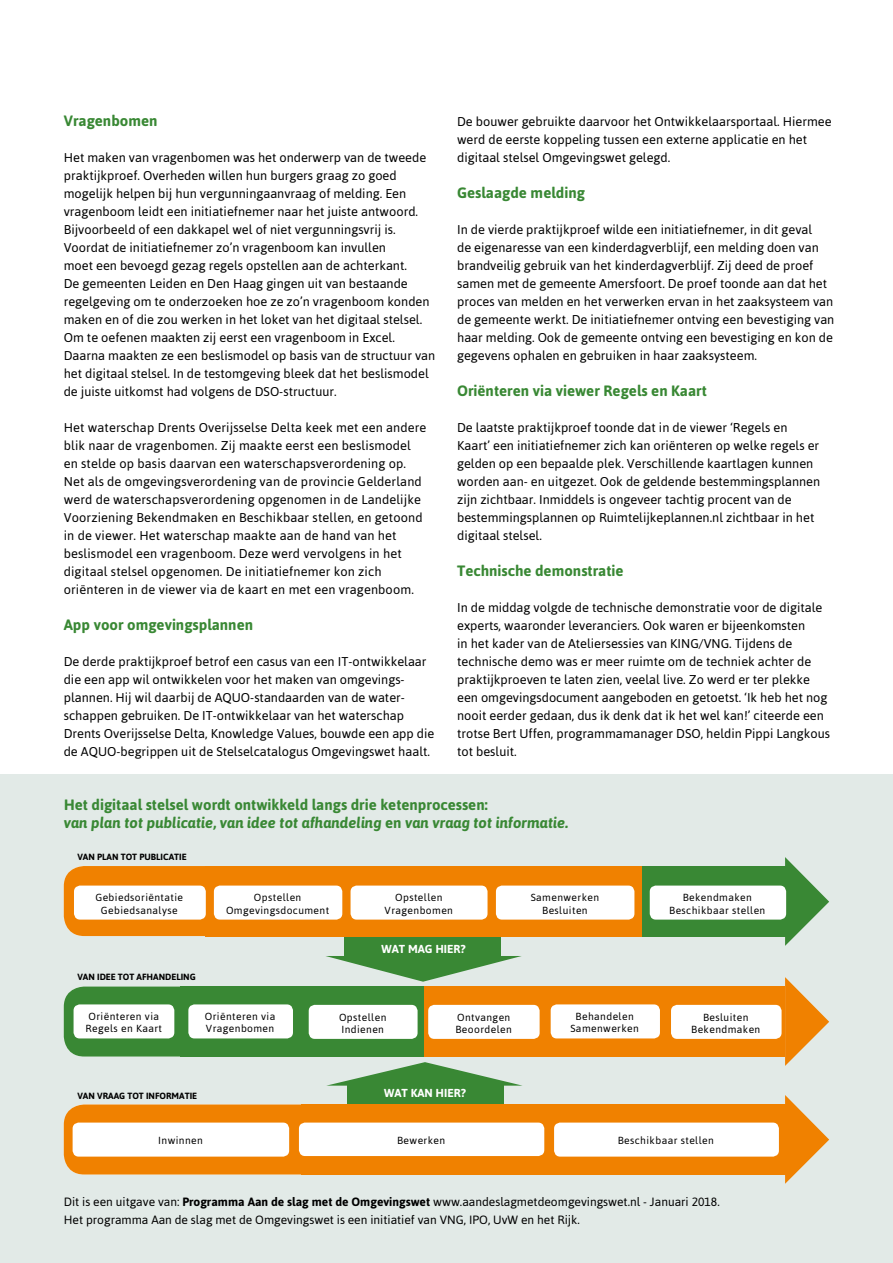
<style>
.page{position:relative;width:893px;height:1263px;background:#fff}
.page>*{position:absolute;margin:0;border:0;box-sizing:border-box;transform-origin:0 0}
.t1{font:italic 700 15px/18px "Asap";color:#398834}
.t2{font:700 15px "Asap";color:#398834}
.t3{font:12.75px/18px "Asap";color:#000}
.t4{font:12px/18px "Asap";color:#000}
.t5{font:700 11.55px "Asap";color:#fff}
.t6{font:10.35px/12.3px "Asap";letter-spacing:.04em;color:#000;text-align:center}
.t7{font:700 9px "Asap";color:#000}
.s1{font-style:normal}
.s2{font-weight:700}
</style>
<div class="page">
<div style="left:0;top:774px;width:893px;height:489px;background:#e2eae7"></div>
<div style="left:345px;top:928px;width:156px;height:29px;background:#398834"></div>
<svg style="left:326px;top:956px;width:196px;height:26px"></svg>
<div style="left:347px;top:1083px;width:156px;height:27px;background:#398834"></div>
<svg style="left:326px;top:1062px;width:196px;height:24px"></svg>
<div style="left:64px;top:866px;width:141px;height:70px;background:#f08100"></div>
<svg style="left:64px;top:1104px;width:237px;height:70px"></svg>
<div style="left:301px;top:1104px;width:242px;height:70px;background:#f08100"></div>
<div style="left:541px;top:1104px;width:246px;height:70px;background:#f08100"></div>
<svg style="left:64px;top:986px;width:116px;height:70px"></svg>
<div style="left:205px;top:866px;width:150px;height:70px;background:#f08100"></div>
<div style="left:180px;top:986px;width:127px;height:70px;background:#398834"></div>
<div style="left:301px;top:986px;width:123px;height:70px;background:#398834"></div>
<div style="left:424px;top:986px;width:122px;height:70px;background:#f08100"></div>
<div style="left:542px;top:986px;width:126px;height:70px;background:#f08100"></div>
<div style="left:662px;top:986px;width:123px;height:70px;background:#f08100"></div>
<div style="left:345px;top:866px;width:161px;height:70px;background:#f08100"></div>
<div style="left:497px;top:866px;width:145px;height:70px;background:#f08100"></div>
<div style="left:642px;top:866px;width:145px;height:70px;background:#398834"></div>
<svg style="left:785px;top:857px;width:44px;height:89px"></svg>
<svg style="left:785px;top:977px;width:44px;height:89px"></svg>
<svg style="left:785px;top:1095px;width:44px;height:89px"></svg>
<div style="left:74px;top:885px;width:132px;height:34px;background:#fff;border-radius:6px"></div>
<div style="left:214px;top:885px;width:128px;height:34px;background:#fff;border-radius:6px"></div>
<div style="left:351px;top:885px;width:136px;height:34px;background:#fff;border-radius:6px"></div>
<div style="left:496px;top:885px;width:138px;height:34px;background:#fff;border-radius:6px"></div>
<div style="left:650px;top:885px;width:136px;height:34px;background:#fff;border-radius:6px"></div>
<div style="left:74px;top:1004px;width:100px;height:34px;background:#fff;border-radius:6px"></div>
<div style="left:188px;top:1004px;width:105px;height:34px;background:#fff;border-radius:6px"></div>
<div style="left:309px;top:1005px;width:109px;height:34px;background:#fff;border-radius:6px"></div>
<div style="left:428px;top:1005px;width:112px;height:34px;background:#fff;border-radius:6px"></div>
<div style="left:551px;top:1004px;width:109px;height:34px;background:#fff;border-radius:6px"></div>
<div style="left:671px;top:1005px;width:111px;height:34px;background:#fff;border-radius:6px"></div>
<div style="left:73px;top:1122px;width:216px;height:34px;background:#fff;border-radius:6px"></div>
<div style="left:299px;top:1122px;width:245px;height:34px;background:#fff;border-radius:6px"></div>
<div style="left:554px;top:1122px;width:225px;height:34px;background:#fff;border-radius:6px"></div>
<p class="t2" style="left:64px;top:112px;width:95px">Vragenbomen</p>
<p class="t3" style="left:64px;top:148px;width:373px">Het maken van vragenbomen was het onderwerp van de tweede praktijkproef. Overheden willen hun burgers graag zo goed mogelijk helpen bij hun vergunningaanvraag of melding. Een vragenboom leidt een initiatiefnemer naar het juiste antwoord.<br>Bijvoorbeeld of een dakkapel wel of niet vergunningsvrij is.<br>Voordat de initiatiefnemer zo’n vragenboom kan invullen<br>moet een bevoegd gezag regels opstellen aan de achterkant.<br>De gemeenten Leiden en Den Haag gingen uit van bestaande regelgeving om te onderzoeken hoe ze zo’n vragenboom konden maken en of die zou werken in het loket van het digitaal stelsel.<br>Om te oefenen maakten zij eerst een vragenboom in Excel.<br>Daarna maakten ze een beslismodel op basis van de structuur van het digitaal stelsel. In de testomgeving bleek dat het beslismodel de juiste uitkomst had volgens de DSO-structuur.</p>
<p class="t3" style="left:64px;top:418px;width:364px">Het waterschap Drents Overijsselse Delta keek met een andere blik naar de vragenbomen. Zij maakte eerst een beslismodel en stelde op basis daarvan een waterschapsverordening op.<br>Net als de omgevingsverordening van de provincie Gelderland werd de waterschapsverordening opgenomen in de Landelijke Voorziening Bekendmaken en Beschikbaar stellen, en getoond in de viewer. Het waterschap maakte aan de hand van het beslismodel een vragenboom. Deze werd vervolgens in het digitaal stelsel opgenomen. De initiatiefnemer kon zich oriënteren in de viewer via de kaart en met een vragenboom.</p>
<p class="t2" style="left:64px;top:616px;width:191px">App voor omgevingsplannen</p>
<p class="t3" style="left:64px;top:652px;width:372px">De derde praktijkproef betrof een casus van een IT-ontwikkelaar die een app wil ontwikkelen voor het maken van omgevings&shy;plannen. Hij wil daarbij de AQUO-standaarden van de water&shy;schappen gebruiken. De IT-ontwikkelaar van het waterschap Drents Overijsselse Delta, Knowledge Values, bouwde een app die de AQUO-begrippen uit de Stelselcatalogus Omgevingswet haalt.</p>
<p class="t3" style="left:457px;top:112px;width:376px">De bouwer gebruikte daarvoor het Ontwikkelaarsportaal. Hiermee werd de eerste koppeling tussen een externe applicatie en het digitaal stelsel Omgevingswet gelegd.</p>
<p class="t2" style="left:457px;top:184px;width:129px">Geslaagde melding</p>
<p class="t3" style="left:457px;top:220px;width:379px">In de vierde praktijkproef wilde een initiatiefnemer, in dit geval<br>de eigenaresse van een kinderdagverblijf, een melding doen van brandveilig gebruik van het kinderdagverblijf. Zij deed de proef samen met de gemeente Amersfoort. De proef toonde aan dat het proces van melden en het verwerken ervan in het zaaksysteem van de gemeente werkt. De initiatiefnemer ontving een bevestiging van haar melding. Ook de gemeente ontving een bevestiging en kon de gegevens ophalen en gebruiken in haar zaaksysteem.</p>
<p class="t2" style="left:457px;top:382px;width:251px">Oriënteren via viewer Regels en Kaart</p>
<p class="t3" style="left:457px;top:418px;width:365px">De laatste praktijkproef toonde dat in de viewer ‘Regels en Kaart’ een initiatiefnemer zich kan oriënteren op welke regels er gelden op een bepaalde plek. Verschillende kaartlagen kunnen worden aan- en uitgezet. Ook de geldende bestemmingsplannen zijn zichtbaar. Inmiddels is ongeveer tachtig procent van de bestemmingsplannen op Ruimtelijkeplannen.nl zichtbaar in het digitaal stelsel.</p>
<p class="t2" style="left:457px;top:562px;width:168px">Technische demonstratie</p>
<p class="t3" style="left:457px;top:598px;width:374px">In de middag volgde de technische demonstratie voor de digitale experts, waaronder leveranciers. Ook waren er bijeenkomsten<br>in het kader van de Ateliersessies van KING/VNG. Tijdens de technische demo was er meer ruimte om de techniek achter de praktijkproeven te laten zien, veelal live. Zo werd er ter plekke een omgevingsdocument aangeboden en getoetst. ‘Ik heb het nog nooit eerder gedaan, dus ik denk dat ik het wel kan!’ citeerde een trotse Bert Uffen, programmamanager DSO, heldin Pippi Langkous tot besluit.</p>
<p class="t1" style="left:64px;top:796px;width:506px"><span class="s1">Het digitaal stelsel wordt ontwikkeld langs drie ketenprocessen:<br></span>van plan tot publicatie<span class="s1">,</span> van idee tot afhandeling <span class="s1">en</span> van vraag tot informatie.</p>
<p class="t7" style="left:77px;top:851px;width:111px">VAN PLAN TOT PUBLICATIE</p>
<p class="t6" style="left:95px;top:891px;width:89px">Gebiedsoriëntatie<br>Gebiedsanalyse</p>
<p class="t6" style="left:226px;top:891px;width:105px">Opstellen<br>Omgevingsdocument</p>
<p class="t6" style="left:385px;top:891px;width:70px">Opstellen<br>Vragenbomen</p>
<p class="t6" style="left:531px;top:891px;width:70px">Samenwerken<br>Besluiten</p>
<p class="t6" style="left:669px;top:891px;width:98px">Bekendmaken<br>Beschikbaar stellen</p>
<p class="t6" style="left:254px;top:898px;width:84px">Juridische regels</p>
<p class="t7" style="left:77px;top:971px;width:120px">VAN IDEE TOT AFHANDELING</p>
<p class="t5" style="left:382px;top:943px;width:86px">WAT MAG HIER?</p>
<p class="t6" style="left:72px;top:1010px;width:84px;text-align:left">Belanghebb de<br>Planmaker</p>
<p class="t6" style="left:85px;top:1010px;width:78px;text-align:left">Oriënteren via<br>Regels en Kaart</p>
<p class="t6" style="left:205px;top:1010px;width:72px;text-align:left">Oriënteren via<br>Vragenbomen</p>
<p class="t6" style="left:339px;top:1011px;width:49px;text-align:left">Opstellen<br>Indienen</p>
<p class="t6" style="left:455px;top:1011px;width:58px;text-align:left">Ontvangen<br>Beoordelen</p>
<p class="t6" style="left:570px;top:1010px;width:70px">Behandelen<br>Samenwerken</p>
<p class="t6" style="left:691px;top:1011px;width:71px">Besluiten<br>Bekendmaken</p>
<p class="t7" style="left:77px;top:1091px;width:121px">VAN VRAAG TOT INFORMATIE</p>
<p class="t5" style="left:384px;top:1086px;width:83px">WAT KAN HIER?</p>
<p class="t6" style="left:158px;top:1134px;width:46px">Inwinnen</p>
<p class="t6" style="left:397px;top:1134px;width:50px">Bewerken</p>
<p class="t6" style="left:618px;top:1134px;width:98px">Beschikbaar stellen</p>
<p class="t4" style="left:64px;top:1193px;width:657px">Dit is een uitgave van: <span class="s2">Programma Aan de slag met de Omgevingswet</span> www.aandeslagmetdeomgevingswet.nl - Januari 2018.<br>Het programma Aan de slag met de Omgevingswet is een initiatief van VNG, IPO, UvW en het Rijk.</p>
</div>
